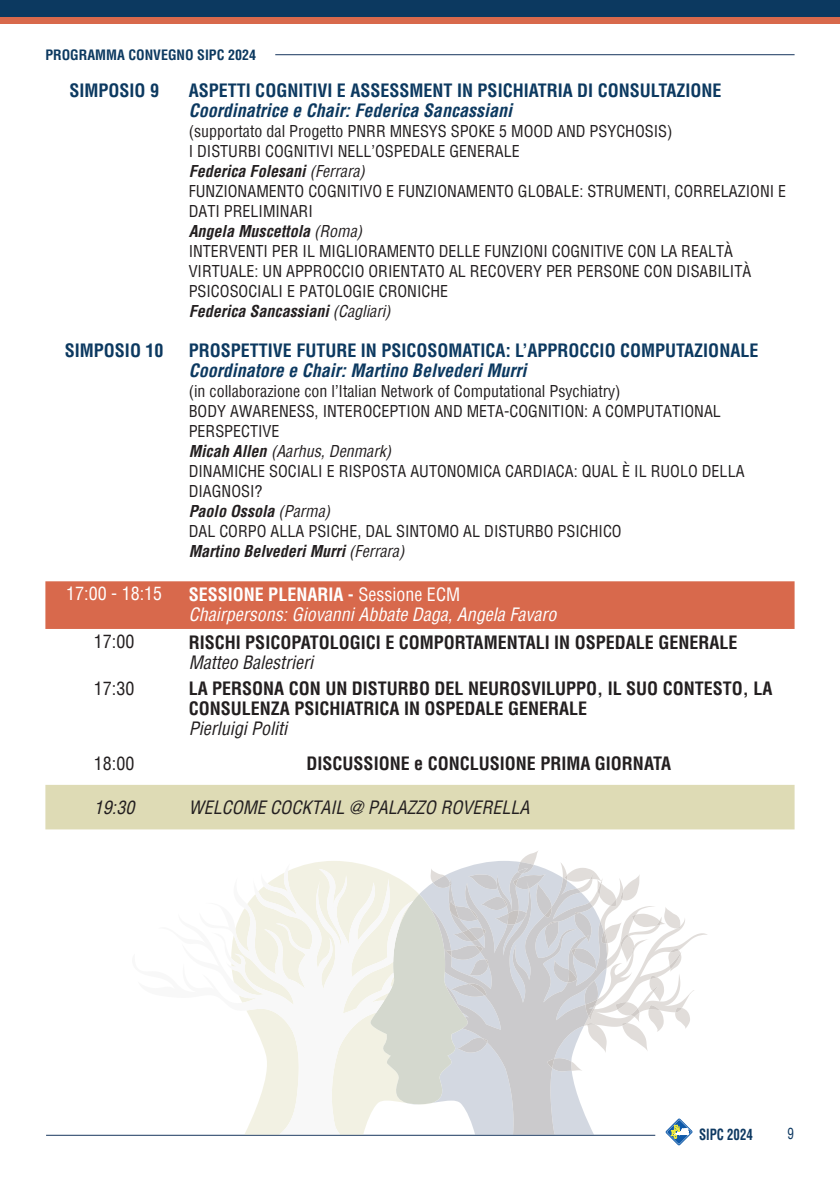
<style>
.page{position:relative;width:840px;height:1191px;background:#fff}
.page>*{position:absolute;margin:0;border:0;box-sizing:border-box;transform-origin:0 0}
.t1{font:700 condensed 18px/20px "Helvetica";color:#231f20}
.t2{font:700 condensed 18px "Helvetica";color:#0c3960}
.t3{font:italic 700 condensed 18px "Helvetica";color:#0c3960}
.t4{font:italic condensed 18px "Helvetica";color:#231f20}
.t5{font:italic condensed 18px "Helvetica";color:#fff}
.t6{font:700 condensed 18px "Helvetica";color:#fff}
.t7{font:condensed 18px "Helvetica";color:#231f20}
.t8{font:condensed 18px "Helvetica";color:#fff}
.t9{font:condensed 16px/20px "Helvetica";color:#231f20}
.t10{font:italic 700 condensed 16px "Helvetica";color:#231f20}
.t11{font:italic condensed 16px "Helvetica";color:#231f20}
.t12{font:700 condensed 15.2px "Helvetica";color:#0e3962;scale:.85 1}
.t13{font:condensed 15.2px "Helvetica";color:#0e3962;scale:.85 1}
.t14{font:700 condensed 14px "Helvetica";color:#0c3960}
.s1{font-weight:400}
.s2{font-weight:700}
.s3{font-weight:400;font-style:italic}
</style>
<div class="page">
<div style="left:0;top:0;width:839px;height:24px;background:#d8694c"></div>
<div style="left:0;top:0;width:839px;height:17px;background:#0c3960"></div>
<hr style="left:46px;top:1135px;width:609px;height:1px;background:#17365d">
<div style="left:665px;top:1118px;width:26px;height:27px;border:1px solid #0e59a9;border-radius:12px"></div>
<svg style="left:666px;top:1120px;width:24px;height:23px"></svg>
<svg style="left:671px;top:1125px;width:17px;height:13px"></svg>
<div style="left:45px;top:581px;width:749px;height:48px;background:#d8694c"></div>
<div style="left:45px;top:785px;width:749px;height:44px;background:#dedbb5"></div>
<hr style="left:275px;top:54px;width:519px;height:1px;background:#17365d">
<svg style="left:245px;top:1104px;width:132px;height:30px;fill:#f2f1e3"></svg>
<svg style="left:461px;top:1104px;width:133px;height:30px;background:#d5d8de"></svg>
<svg style="left:231px;top:851px;width:476px;height:253px"></svg>
<p class="t14" style="left:45px;top:46px;width:212px">PROGRAMMA CONVEGNO SIPC 2024</p>
<p class="t2" style="left:69px;top:79px;width:91px">SIMPOSIO 9</p>
<p class="t2" style="left:65px;top:339px;width:100px">SIMPOSIO 10</p>
<p class="t2" style="left:189px;top:79px;width:534px">ASPETTI COGNITIVI E ASSESSMENT IN PSICHIATRIA DI CONSULTAZIONE</p>
<p class="t3" style="left:189px;top:98px;width:324px">Coordinatrice e Chair: Federica Sancassiani</p>
<p class="t9" style="left:189px;top:121px;width:485px">(supportato dal Progetto PNRR MNESYS SPOKE 5 MOOD AND PSYCHOSIS)</p>
<p class="t9" style="left:189px;top:141px;width:332px">I DISTURBI COGNITIVI NELL’OSPEDALE GENERALE</p>
<p class="t10" style="left:189px;top:160px;width:177px">Federica Folesani <span class="s1">(Ferrara)</span></p>
<p class="t9" style="left:189px;top:181px;width:598px">FUNZIONAMENTO COGNITIVO E FUNZIONAMENTO GLOBALE: STRUMENTI, CORRELAZIONI E<br>DATI PRELIMINARI</p>
<p class="t10" style="left:189px;top:220px;width:175px">Angela Muscettola <span class="s1">(Roma)</span></p>
<p class="t9" style="left:189px;top:241px;width:563px">INTERVENTI PER IL MIGLIORAMENTO DELLE FUNZIONI COGNITIVE CON LA REALTÀ<br>VIRTUALE: UN APPROCCIO ORIENTATO AL RECOVERY PER PERSONE CON DISABILITÀ<br>PSICOSOCIALI E PATOLOGIE CRONICHE</p>
<p class="t10" style="left:189px;top:300px;width:203px">Federica Sancassiani <span class="s1">(Cagliari)</span></p>
<p class="t2" style="left:189px;top:339px;width:571px">PROSPETTIVE FUTURE IN PSICOSOMATICA: L’APPROCCIO COMPUTAZIONALE</p>
<p class="t3" style="left:189px;top:358px;width:339px">Coordinatore e Chair: Martino Belvederi Murri</p>
<p class="t9" style="left:189px;top:381px;width:433px">(in collaborazione con l’Italian Network of Computational Psychiatry)</p>
<p class="t9" style="left:189px;top:401px;width:533px">BODY AWARENESS, INTEROCEPTION AND META-COGNITION: A COMPUTATIONAL<br>PERSPECTIVE</p>
<p class="t11" style="left:189px;top:440px;width:204px"><span class="s2">Micah Allen</span> (Aarhus, Denmark)</p>
<p class="t9" style="left:189px;top:461px;width:557px">DINAMICHE SOCIALI E RISPOSTA AUTONOMICA CARDIACA: QUAL È IL RUOLO DELLA<br>DIAGNOSI?</p>
<p class="t10" style="left:189px;top:500px;width:143px">Paolo Ossola <span class="s1">(Parma)</span></p>
<p class="t9" style="left:189px;top:521px;width:434px">DAL CORPO ALLA PSICHE, DAL SINTOMO AL DISTURBO PSICHICO</p>
<p class="t10" style="left:189px;top:540px;width:217px">Martino Belvederi Murri <span class="s1">(Ferrara)</span></p>
<p class="t8" style="left:66px;top:582px;width:97px">17:00 - 18:15</p>
<p class="t6" style="left:189px;top:583px;width:273px">SESSIONE PLENARIA - <span class="s1">Sessione ECM</span></p>
<p class="t5" style="left:189px;top:603px;width:369px">Chairpersons: Giovanni Abbate Daga, Angela Favaro</p>
<p class="t7" style="left:94px;top:630px;width:42px">17:00</p>
<p class="t1" style="left:189px;top:632px;width:550px">RISCHI PSICOPATOLOGICI E COMPORTAMENTALI IN OSPEDALE GENERALE<br><span class="s3">Matteo Balestrieri</span></p>
<p class="t7" style="left:94px;top:676px;width:42px">17:30</p>
<p class="t1" style="left:189px;top:679px;width:585px">LA PERSONA CON UN DISTURBO DEL NEUROSVILUPPO, IL SUO CONTESTO, LA<br>CONSULENZA PSICHIATRICA IN OSPEDALE GENERALE</p>
<p class="t4" style="left:189px;top:717px;width:100px">Pierluigi Politi</p>
<p class="t7" style="left:94px;top:751px;width:42px">18:00</p>
<p class="t1" style="left:306px;top:753px;width:366px">DISCUSSIONE e CONCLUSIONE PRIMA GIORNATA</p>
<p class="t4" style="left:94px;top:795px;width:42px">19:30</p>
<p class="t4" style="left:189px;top:795px;width:342px">WELCOME COCKTAIL @ PALAZZO ROVERELLA</p>
<p class="t12" style="left:698px;top:1125px;width:65px">SIPC 2024</p>
<p class="t13" style="left:787px;top:1123px;width:9px">9</p>
</div>
